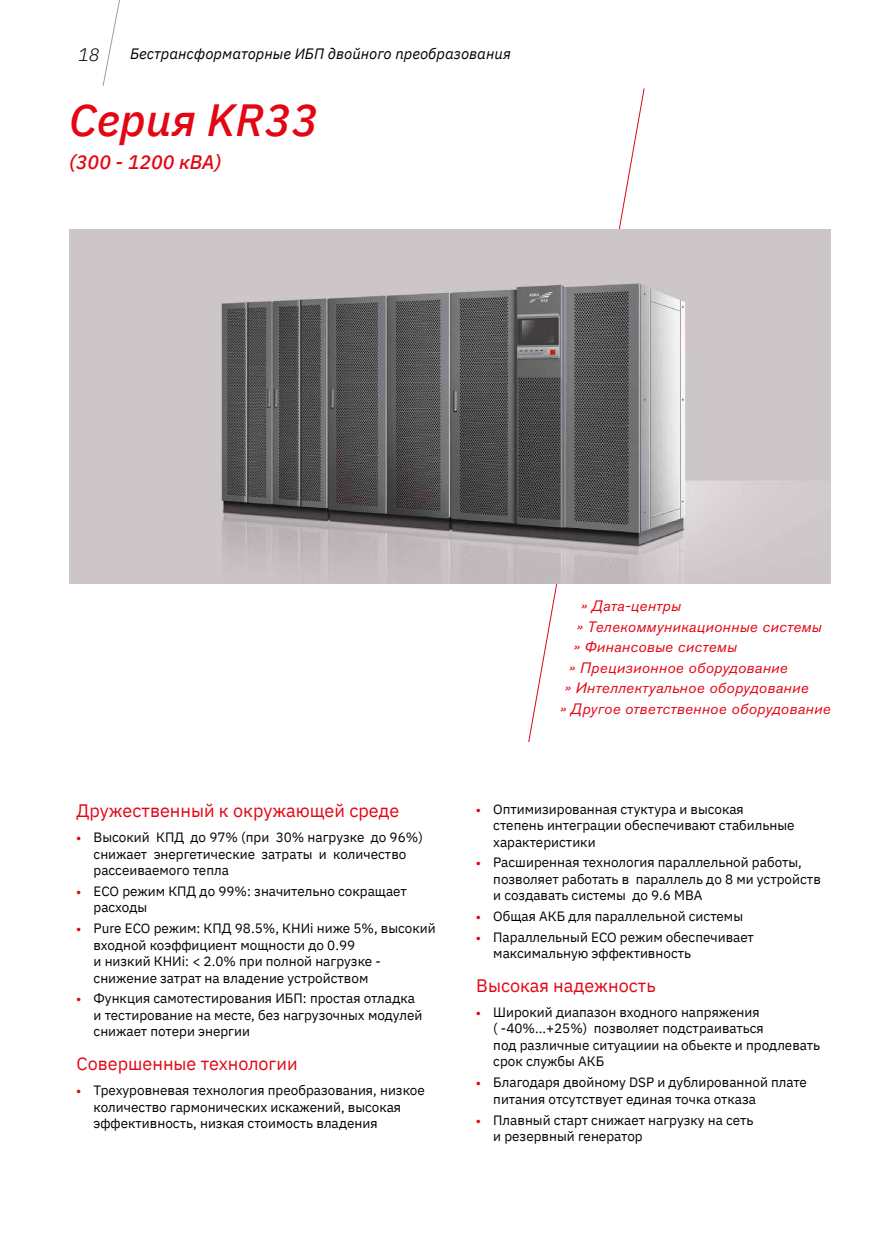
<style>
.page{position:relative;width:893px;height:1234px;background:#fff}
.page>*{position:absolute;margin:0;border:0;box-sizing:border-box;transform-origin:0 0}
.t1{font:italic 500 45px "IBM Plex Sans";color:#e30613}
.t2{font:italic 500 19.5px "IBM Plex Sans";color:#e30613}
.t3{font:18px "IBM Plex Sans";color:#e30613}
.t4{font:italic 300 18px "IBM Plex Sans";color:#000}
.t5{font:italic 15px "Akzidenz Grotesk Pro";letter-spacing:.02em;color:#e30613}
.t6{font:italic 15px "IBM Plex Sans";color:#000}
.t7{font:13.5px/16.5px "IBM Plex Sans";color:#000}
.s1{font-family:"Myriad Pro";font-weight:700;color:#e30613}
</style>
<div class="page">
<svg style="left:102px;top:0;width:18px;height:86px"></svg>
<svg style="left:528px;top:88px;width:117px;height:654px"></svg>
<img style="left:69px;top:230px;width:761px;height:353px">
<h3 class="t4" style="left:78px;top:41px;width:23px">18</h3>
<p class="t6" style="left:130px;top:42px;width:382px">Бестрансформаторные ИБП двойного преобразования</p>
<h1 class="t1" style="left:69px;top:85px;width:250px">Серия KR33</h1>
<h2 class="t2" style="left:69px;top:147px;width:154px">(300 - 1200 кВА)</h2>
<h3 class="t3" style="left:77px;top:796px;width:324px">Дружественный к окружающей среде</h3>
<p class="t7" style="left:94px;top:827px;width:331px;text-indent:-17px"><span class="s1">•</span> Высокий КПД до 97% (при 30% нагрузке до 96%) снижает энергетические затраты и количество рассеиваемого тепла</p>
<p class="t7" style="left:94px;top:881px;width:315px;text-indent:-17px"><span class="s1">•</span> ECO режим КПД до 99%: значительно сокращает расходы</p>
<p class="t7" style="left:94px;top:918px;width:344px;text-indent:-17px"><span class="s1">•</span> Pure ECO режим: КПД 98.5%, КНИi ниже 5%, высокий входной коэффициент мощности до 0.99<br>и низкий КНИi: &lt; 2.0% при полной нагрузке - снижение затрат на владение устройством</p>
<p class="t7" style="left:94px;top:989px;width:330px;text-indent:-17px"><span class="s1">•</span> Функция самотестирования ИБП: простая отладка и тестирование на месте, без нагрузочных модулей снижает потери энергии</p>
<h3 class="t3" style="left:77px;top:1049px;width:223px">Совершенные технологии</h3>
<p class="t7" style="left:94px;top:1080px;width:333px;text-indent:-17px"><span class="s1">•</span> Трехуровневая технология преобразования, низкое количество гармонических искажений, высокая эффективность, низкая стоимость владения</p>
<p class="t5" style="left:581px;top:596px;width:101px">» Дата-центры</p>
<p class="t5" style="left:577px;top:616px;width:246px">» Телекоммуникационные системы</p>
<p class="t5" style="left:574px;top:637px;width:165px">» Финансовые системы</p>
<p class="t5" style="left:569px;top:657px;width:220px">» Прецизионное оборудование</p>
<p class="t5" style="left:565px;top:678px;width:245px">» Интеллектуальное оборудование</p>
<p class="t5" style="left:560px;top:698px;width:272px">» Другое ответственное оборудование</p>
<p class="t7" style="left:493px;top:799px;width:303px;text-indent:-17px"><span class="s1">•</span> Оптимизированная стуктура и высокая степень интеграции обеспечивают стабильные характеристики</p>
<p class="t7" style="left:493px;top:853px;width:329px;text-indent:-17px"><span class="s1">•</span> Расширенная технология параллельной работы, позволяет работать в параллель до 8 ми устройств и создавать системы до 9.6 MВA</p>
<p class="t7" style="left:476px;top:906px;width:268px"><span class="s1">•</span> Общая АКБ для параллельной системы</p>
<p class="t7" style="left:493px;top:927px;width:262px;text-indent:-17px"><span class="s1">•</span> Параллельный ECO режим обеспечивает максимальную эффективность</p>
<h3 class="t3" style="left:476px;top:971px;width:181px">Высокая надежность</h3>
<p class="t7" style="left:493px;top:1002px;width:328px;text-indent:-17px"><span class="s1">•</span> Широкий диапазон входного напряжения<br>( -40%...+25%) позволяет подстраиваться<br>под различные ситуациии на обьекте и продлевать срок службы АКБ</p>
<p class="t7" style="left:493px;top:1072px;width:315px;text-indent:-17px"><span class="s1">•</span> Благодаря двойному DSP и дублированной плате питания отсутствует единая точка отказа</p>
<p class="t7" style="left:493px;top:1110px;width:262px;text-indent:-17px"><span class="s1">•</span> Плавный старт снижает нагрузку на сеть и резервный генератор</p>
</div>
